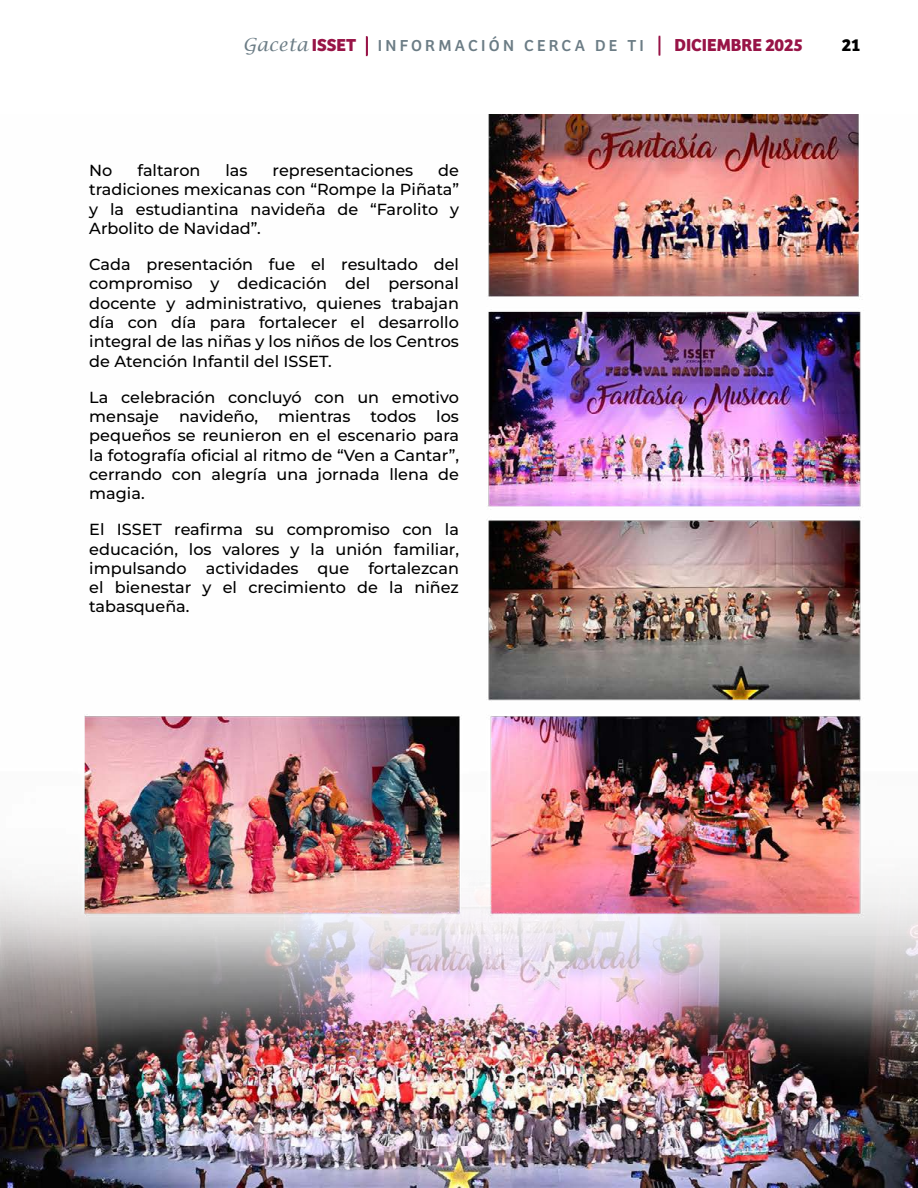
<style>
.page{position:relative;width:918px;height:1188px;background:#fff}
.page>*{position:absolute;margin:0;border:0;box-sizing:border-box;transform-origin:0 0}
.t1{font:700 18px "Bree";color:#981447}
.t2{font:700 18px "Bree";color:#000}
.t3{font:16.5px "Bree";letter-spacing:.2em;color:#6b7c85}
.t4{font:100 16.05px/19.2px "Montserrat";color:#000;text-align:justify}
.s1{font-family:"Lucida Calligraphy";font-style:italic;font-size:18px}
.s2{font-weight:700;font-size:18px;color:#981447}
</style>
<div class="page">
<div style="left:366px;top:36px;width:2px;height:20px;border:2px solid #981447"></div>
<svg style="left:659px;top:36px;width:1px;height:20px"></svg>
<img style="left:0;top:115px;width:918px;height:1073px">
<p class="t3" style="left:243px;top:36px;width:403px"><span class="s1">Gaceta</span><span class="s2">ISSET</span> INFORMACIÓN CERCA DE TI</p>
<p class="t1" style="left:674px;top:34px;width:130px">DICIEMBRE 2025</p>
<p class="t2" style="left:842px;top:34px;width:20px">21</p>
<p class="t4" style="left:89px;top:162px;width:25px">No</p>
<p class="t4" style="left:138px;top:162px;width:64px">faltaron</p>
<p class="t4" style="left:225px;top:162px;width:24px">las</p>
<p class="t4" style="left:273px;top:162px;width:142px">representaciones</p>
<p class="t4" style="left:89px;top:162px;width:371px;text-indent:349px">de tradiciones mexicanas con “Rompe la Piñata” y la estudiantina navideña de “Farolito y Arbolito de Navidad”.</p>
<p class="t4" style="left:89px;top:256px;width:371px">Cada presentación fue el resultado del compromiso y dedicación del personal docente y administrativo, quienes trabajan día con día para fortalecer el desarrollo integral de las niñas y los niños de los Centros de Atención Infantil del ISSET.</p>
<p class="t4" style="left:89px;top:389px;width:371px">La celebración concluyó con un emotivo mensaje navideño, mientras todos los pequeños se reunieron en el escenario para la fotografía oficial al ritmo de “Ven a Cantar”, cerrando con alegría una jornada llena de magia.</p>
<p class="t4" style="left:89px;top:521px;width:371px">El ISSET reafirma su compromiso con la educación, los valores y la unión familiar, impulsando actividades que fortalezcan el bienestar y el crecimiento de la niñez tabasqueña.</p>
</div>
